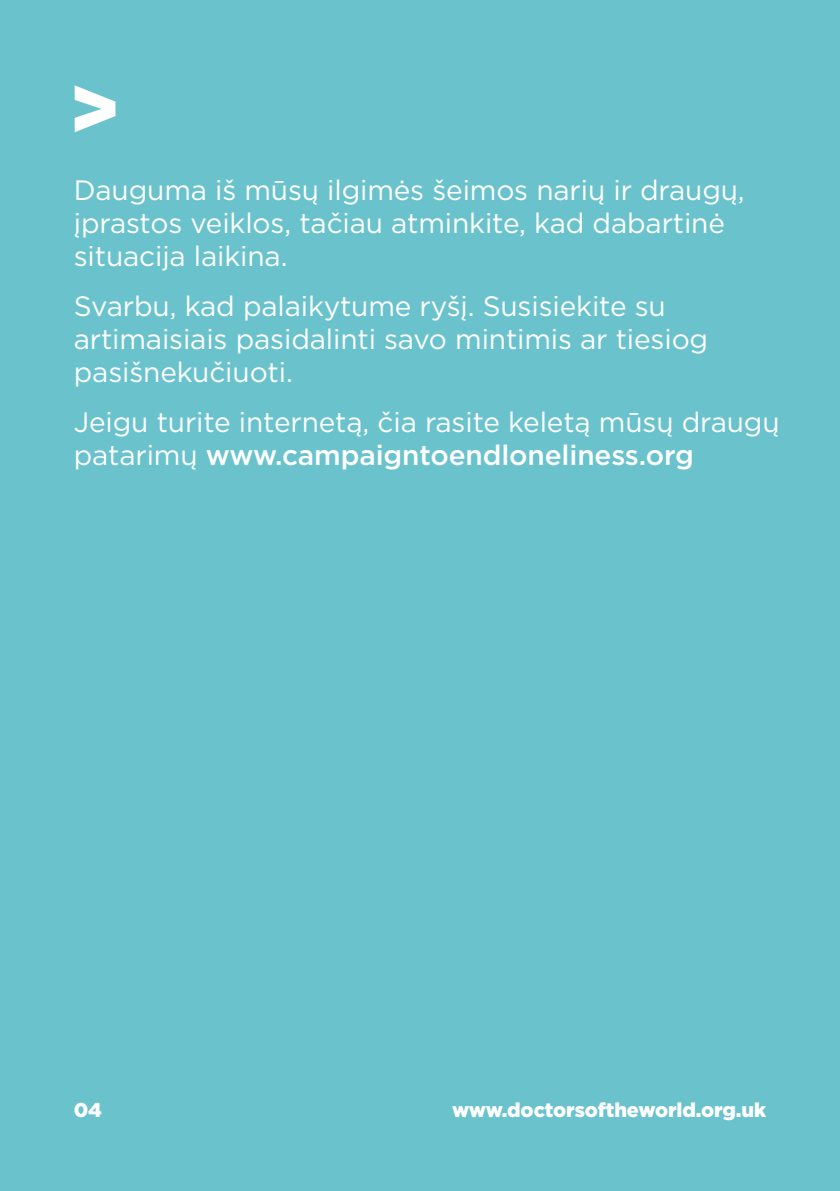
<style>
.page{position:relative;width:840px;height:1191px;background:#fff}
.page>*{position:absolute;margin:0;border:0;box-sizing:border-box;transform-origin:0 0}
.t1{font:900 82px "Gotham";color:#fff}
.t2{font:28px/33px "Gotham";letter-spacing:-.005em;color:#fff}
.t3{font:900 20px "Gotham";letter-spacing:-.005em;color:#fff}
.s1{font-weight:500}
</style>
<div class="page">
<div style="left:0;top:0;width:839px;height:1191px;background:#6ac3cc"></div>
<h1 class="t1" style="left:68px;top:52px;width:54px">&gt;</h1>
<p class="t2" style="left:74px;top:173px;width:672px">Dauguma iš mūsų ilgimės šeimos narių ir draugų, įprastos veiklos, tačiau atminkite, kad dabartinė situacija laikina.</p>
<p class="t2" style="left:74px;top:289px;width:635px">Svarbu, kad palaikytume ryšį. Susisiekite su artimaisiais pasidalinti savo mintimis ar tiesiog pasišnekučiuoti.</p>
<p class="t2" style="left:74px;top:405px;width:707px">Jeigu turite internetą, čia rasite keletą mūsų draugų patarimų <span class="s1">www.campaigntoendloneliness.org</span></p>
<p class="t3" style="left:74px;top:1095px;width:30px">04</p>
<p class="t3" style="left:452px;top:1096px;width:315px">www.doctorsoftheworld.org.uk</p>
</div>
